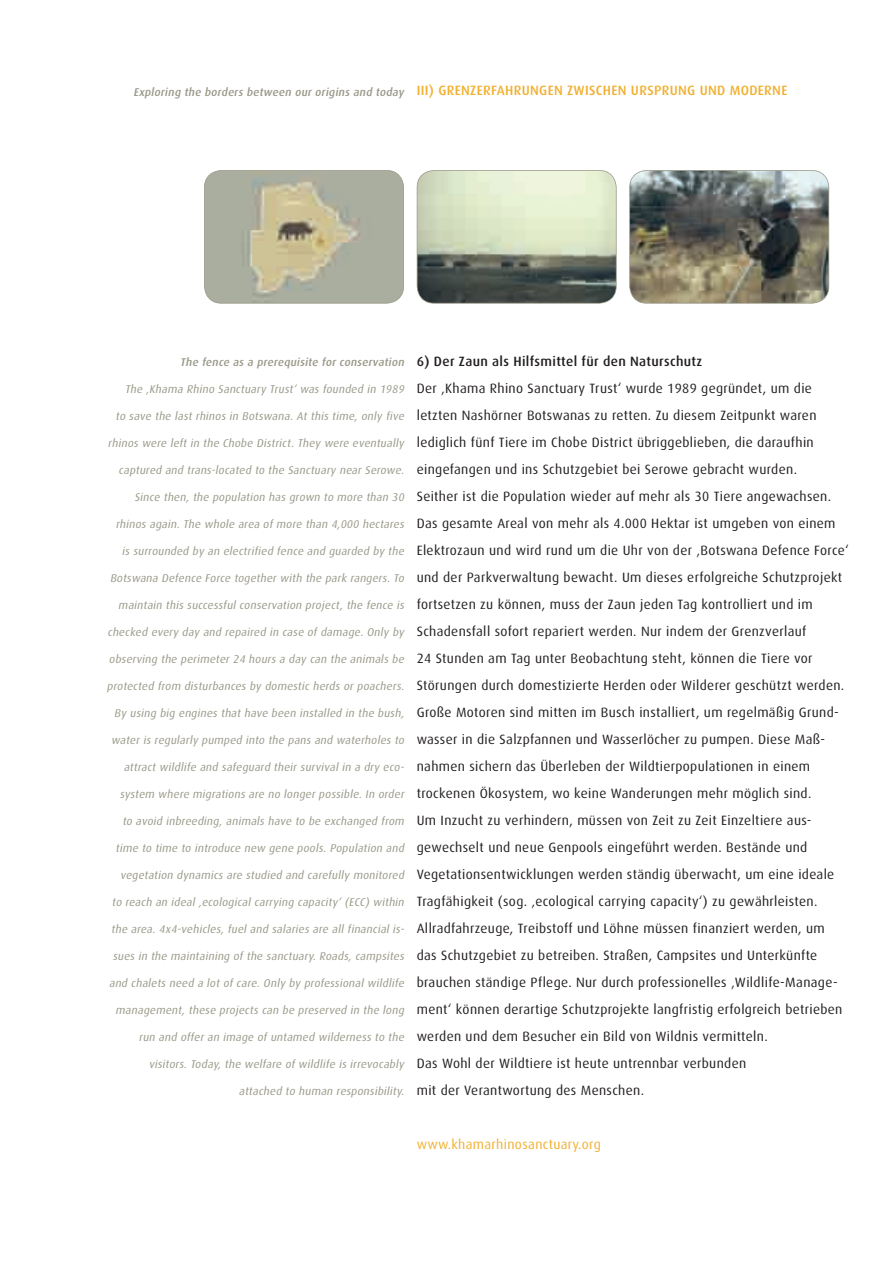
<style>
.page{position:relative;width:893px;height:1263px;background:#fff}
.page>*{position:absolute;margin:0;border:0;box-sizing:border-box;transform-origin:0 0}
.t1{font:13.5px/27px "Dax";letter-spacing:.025em;color:#231f20}
.t2{font:500 13.5px "Dax";letter-spacing:.025em;color:#f1b02f}
.t3{font:500 13.5px "Dax";letter-spacing:.025em;color:#231f20}
.t4{font:13.5px "Dax";letter-spacing:.025em;color:#f1b02f}
.t5{font:italic 11.25px "Dax";color:#999888}
.t6{font:italic 500 11.25px "Dax";color:#999888}
</style>
<div class="page">
<svg style="left:629px;top:170px;width:200px;height:134px"></svg>
<svg style="left:417px;top:170px;width:200px;height:134px"></svg>
<svg style="left:204px;top:170px;width:200px;height:134px"></svg>
<p class="t6" style="left:133px;top:85px;width:274px">Exploring the borders between our origins and today</p>
<p class="t2" style="left:417px;top:83px;width:372px">III) GRENZERFAHRUNGEN ZWISCHEN URSPRUNG UND MODERNE</p>
<p class="t6" style="left:180px;top:355px;width:228px">The fence as a prerequisite for conservation</p>
<p class="t5" style="left:125px;top:382px;width:283px">The ‚Khama Rhino Sanctuary Trust‘ was founded in 1989</p>
<p class="t5" style="left:116px;top:409px;width:292px">to save the last rhinos in Botswana. At this time, only five</p>
<p class="t5" style="left:108px;top:436px;width:300px">rhinos were left in the Chobe District. They were eventually</p>
<p class="t5" style="left:119px;top:463px;width:289px">captured and trans-located to the Sanctuary near Serowe.</p>
<p class="t5" style="left:134px;top:490px;width:273px">Since then, the population has grown to more than 30</p>
<p class="t5" style="left:116px;top:517px;width:292px">rhinos again. The whole area of more than 4,000 hectares</p>
<p class="t5" style="left:122px;top:544px;width:286px">is surrounded by an electrified fence and guarded by the</p>
<p class="t5" style="left:110px;top:571px;width:298px">Botswana Defence Force together with the park rangers. To</p>
<p class="t5" style="left:118px;top:598px;width:289px">maintain this successful conservation project, the fence is</p>
<p class="t5" style="left:107px;top:625px;width:300px">checked every day and repaired in case of damage. Only by</p>
<p class="t5" style="left:109px;top:652px;width:299px">observing the perimeter 24 hours a day can the animals be</p>
<p class="t5" style="left:107px;top:679px;width:301px">protected from disturbances by domestic herds or poachers.</p>
<p class="t5" style="left:114px;top:706px;width:294px">By using big engines that have been installed in the bush,</p>
<p class="t5" style="left:111px;top:733px;width:296px">water is regularly pumped into the pans and waterholes to</p>
<p class="t5" style="left:124px;top:760px;width:284px">attract wildlife and safeguard their survival in a dry eco-</p>
<p class="t5" style="left:120px;top:787px;width:288px">system where migrations are no longer possible. In order</p>
<p class="t5" style="left:122px;top:814px;width:285px">to avoid inbreeding, animals have to be exchanged from</p>
<p class="t5" style="left:116px;top:841px;width:292px">time to time to introduce new gene pools. Population and</p>
<p class="t5" style="left:120px;top:868px;width:288px">vegetation dynamics are studied and carefully monitored</p>
<p class="t5" style="left:112px;top:895px;width:296px">to reach an ideal ‚ecological carrying capacity‘ (ECC) within</p>
<p class="t5" style="left:111px;top:922px;width:296px">the area. 4x4-vehicles, fuel and salaries are all financial is-</p>
<p class="t5" style="left:113px;top:949px;width:295px">sues in the maintaining of the sanctuary. Roads, campsites</p>
<p class="t5" style="left:109px;top:976px;width:299px">and chalets need a lot of care. Only by professional wildlife</p>
<p class="t5" style="left:116px;top:1003px;width:292px">management, these projects can be preserved in the long</p>
<p class="t5" style="left:139px;top:1030px;width:269px">run and offer an image of untamed wilderness to the</p>
<p class="t5" style="left:149px;top:1057px;width:259px">visitors. Today, the welfare of wildlife is irrevocably</p>
<p class="t5" style="left:239px;top:1084px;width:169px">attached to human responsibility.</p>
<p class="t3" style="left:417px;top:353px;width:287px">6) Der Zaun als Hilfsmittel für den Naturschutz</p>
<p class="t1" style="left:417px;top:374px;width:433px">Der ‚Khama Rhino Sanctuary Trust‘ wurde 1989 gegründet, um die letzten Nashörner Botswanas zu retten. Zu diesem Zeitpunkt waren lediglich fünf Tiere im Chobe District übriggeblieben, die daraufhin eingefangen und ins Schutzgebiet bei Serowe gebracht wurden.<br>Seither ist die Population wieder auf mehr als 30 Tiere angewachsen.<br>Das gesamte Areal von mehr als 4.000 Hektar ist umgeben von einem Elektrozaun und wird rund um die Uhr von der ‚Botswana Defence Force‘ und der Parkverwaltung bewacht. Um dieses erfolgreiche Schutzprojekt fortsetzen zu können, muss der Zaun jeden Tag kontrolliert und im Schadensfall sofort repariert werden. Nur indem der Grenzverlauf<br>24 Stunden am Tag unter Beobachtung steht, können die Tiere vor Störungen durch domestizierte Herden oder Wilderer geschützt werden.<br>Große Motoren sind mitten im Busch installiert, um regelmäßig Grund&shy;wasser in die Salzpfannen und Wasserlöcher zu pumpen. Diese Maß&shy;nahmen sichern das Überleben der Wildtierpopulationen in einem trockenen Ökosystem, wo keine Wanderungen mehr möglich sind.<br>Um Inzucht zu verhindern, müssen von Zeit zu Zeit Einzeltiere aus&shy;gewechselt und neue Genpools eingeführt werden. Bestände und Vegetationsentwicklungen werden ständig überwacht, um eine ideale Tragfähigkeit (sog. ‚ecological carrying capacity‘) zu gewährleisten.<br>Allradfahrzeuge, Treibstoff und Löhne müssen finanziert werden, um<br>das Schutzgebiet zu betreiben. Straßen, Campsites und Unterkünfte brauchen ständige Pflege. Nur durch professionelles ‚Wildlife-Manage&shy;ment‘ können derartige Schutzprojekte langfristig erfolgreich betrieben werden und dem Besucher ein Bild von Wildnis vermitteln.<br>Das Wohl der Wildtiere ist heute untrennbar verbunden<br>mit der Verantwortung des Menschen.</p>
<p class="t4" style="left:417px;top:1136px;width:186px">www.khamarhinosanctuary.org</p>
</div>
